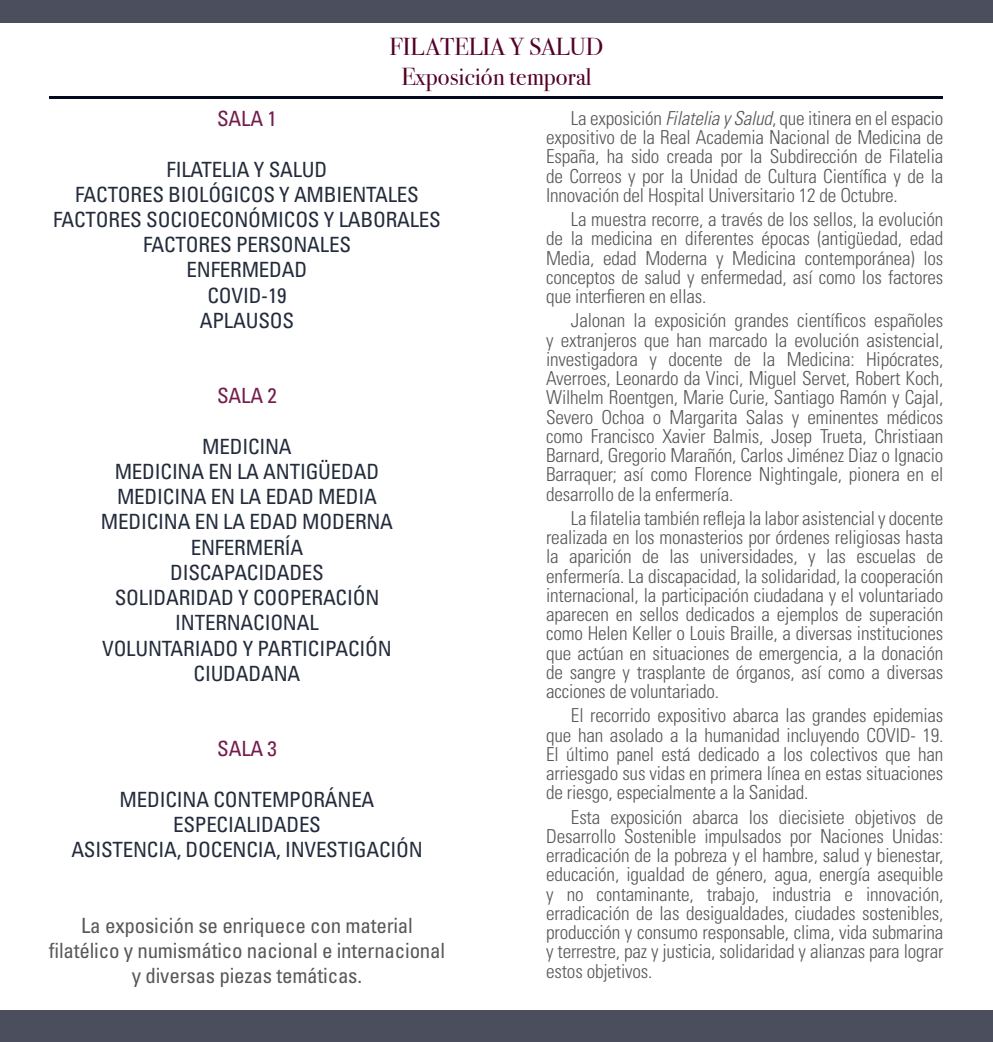
<style>
.page{position:relative;width:993px;height:1042px;background:#fff}
.page>*{position:absolute;margin:0;border:0;box-sizing:border-box;transform-origin:0 0}
.t1{font:24.5px/29.4px "Bodoni Svty Two ITCTT Book";color:#540028;text-align:center}
.t2{font:condensed 21px/25.2px "Univers LT Std";letter-spacing:-.01em;color:#242c3c;text-align:center}
.t3{font:condensed 21px/25.2px "Univers LT Std";letter-spacing:-.01em;color:#57585a;text-align:center}
.t4{font:condensed 21px "Univers LT Std";letter-spacing:-.01em;color:#741d4c}
.t5{font:300 condensed 19.25px/19.2px "Univers LT Std";letter-spacing:-.01em;color:#57585a;text-align:justify}
.s1{font-style:italic}
</style>
<div class="page">
<div style="left:0;top:0;width:992px;height:23px;background:#4a4e5d"></div>
<div style="left:0;top:1011px;width:992px;height:31px;background:#4a4e5d"></div>
<hr style="left:50px;top:96px;width:893px;height:3px;background:#03091c">
<p class="t1" style="left:389px;top:32px;width:215px">FILATELIA Y SALUD<br>Exposición temporal</p>
<p class="t4" style="left:217px;top:105px;width:61px">SALA 1</p>
<p class="t2" style="left:53px;top:156px;width:389px">FILATELIA Y SALUD<br>FACTORES BIOLÓGICOS Y AMBIENTALES<br>FACTORES SOCIOECONÓMICOS Y LABORALES<br>FACTORES PERSONALES<br>ENFERMEDAD<br>COVID-19<br>APLAUSOS</p>
<p class="t4" style="left:217px;top:383px;width:61px">SALA 2</p>
<p class="t2" style="left:101px;top:433px;width:294px">MEDICINA<br>MEDICINA EN LA ANTIGÜEDAD<br>MEDICINA EN LA EDAD MEDIA<br>MEDICINA EN LA EDAD MODERNA<br>ENFERMERÍA<br>DISCAPACIDADES<br>SOLIDARIDAD Y COOPERACIÓN<br>INTERNACIONAL<br>VOLUNTARIADO Y PARTICIPACIÓN<br>CIUDADANA</p>
<p class="t4" style="left:217px;top:735px;width:61px">SALA 3</p>
<p class="t2" style="left:71px;top:786px;width:353px">MEDICINA CONTEMPORÁNEA<br>ESPECIALIDADES<br>ASISTENCIA, DOCENCIA, INVESTIGACIÓN</p>
<p class="t3" style="left:49px;top:912px;width:398px">La exposición se enriquece con material filatélico y numismático nacional e internacional y diversas piezas temáticas.</p>
<p class="t5" style="left:546px;top:108px;width:398px;text-indent:25px">La exposición <span class="s1">Filatelia y Salud</span>, que itinera en el espacio expositivo de la Real Academia Nacional de Medicina de España, ha sido creada por la Subdirección de Filatelia de Correos y por la Unidad de Cultura Científica y de la Innovación del Hospital Universitario 12 de Octubre.</p>
<p class="t5" style="left:546px;top:210px;width:398px;text-indent:25px">La muestra recorre, a través de los sellos, la evolución de la medicina en diferentes épocas (antigüedad, edad Media, edad Moderna y Medicina contemporánea) los conceptos de salud y enfermedad, así como los factores que interfieren en ellas.</p>
<p class="t5" style="left:546px;top:311px;width:398px;text-indent:25px">Jalonan la exposición grandes científicos españoles y extranjeros que han marcado la evolución asistencial, investigadora y docente de la Medicina: Hipócrates, Averroes, Leonardo da Vinci, Miguel Servet, Robert Koch, Wilhelm Roentgen, Marie Curie, Santiago Ramón y Cajal, Severo Ochoa o Margarita Salas y eminentes médicos como Francisco Xavier Balmis, Josep Trueta, Christiaan Barnard, Gregorio Marañón, Carlos Jiménez Diaz o Ignacio Barraquer; así como Florence Nightingale, pionera en el desarrollo de la enfermería.</p>
<p class="t5" style="left:546px;top:508px;width:398px;text-indent:25px">La filatelia también refleja la labor asistencial y docente realizada en los monasterios por órdenes religiosas hasta la aparición de las universidades, y las escuelas de enfermería. La discapacidad, la solidaridad, la cooperación internacional, la participación ciudadana y el voluntariado aparecen en sellos dedicados a ejemplos de superación como Helen Keller o Louis Braille, a diversas instituciones que actúan en situaciones de emergencia, a la donación de sangre y trasplante de órganos, así como a diversas acciones de voluntariado.</p>
<p class="t5" style="left:546px;top:706px;width:398px;text-indent:25px">El recorrido expositivo abarca las grandes epidemias que han asolado a la humanidad incluyendo COVID- 19.<br>El último panel está dedicado a los colectivos que han arriesgado sus vidas en primera línea en estas situaciones de riesgo, especialmente a la Sanidad.</p>
<p class="t5" style="left:546px;top:807px;width:398px;text-indent:25px">Esta exposición abarca los diecisiete objetivos de Desarrollo Sostenible impulsados por Naciones Unidas: erradicación de la pobreza y el hambre, salud y bienestar, educación, igualdad de género, agua, energía asequible y no contaminante, trabajo, industria e innovación, erradicación de las desigualdades, ciudades sostenibles, producción y consumo responsable, clima, vida submarina y terrestre, paz y justicia, solidaridad y alianzas para lograr estos objetivos.</p>
</div>
